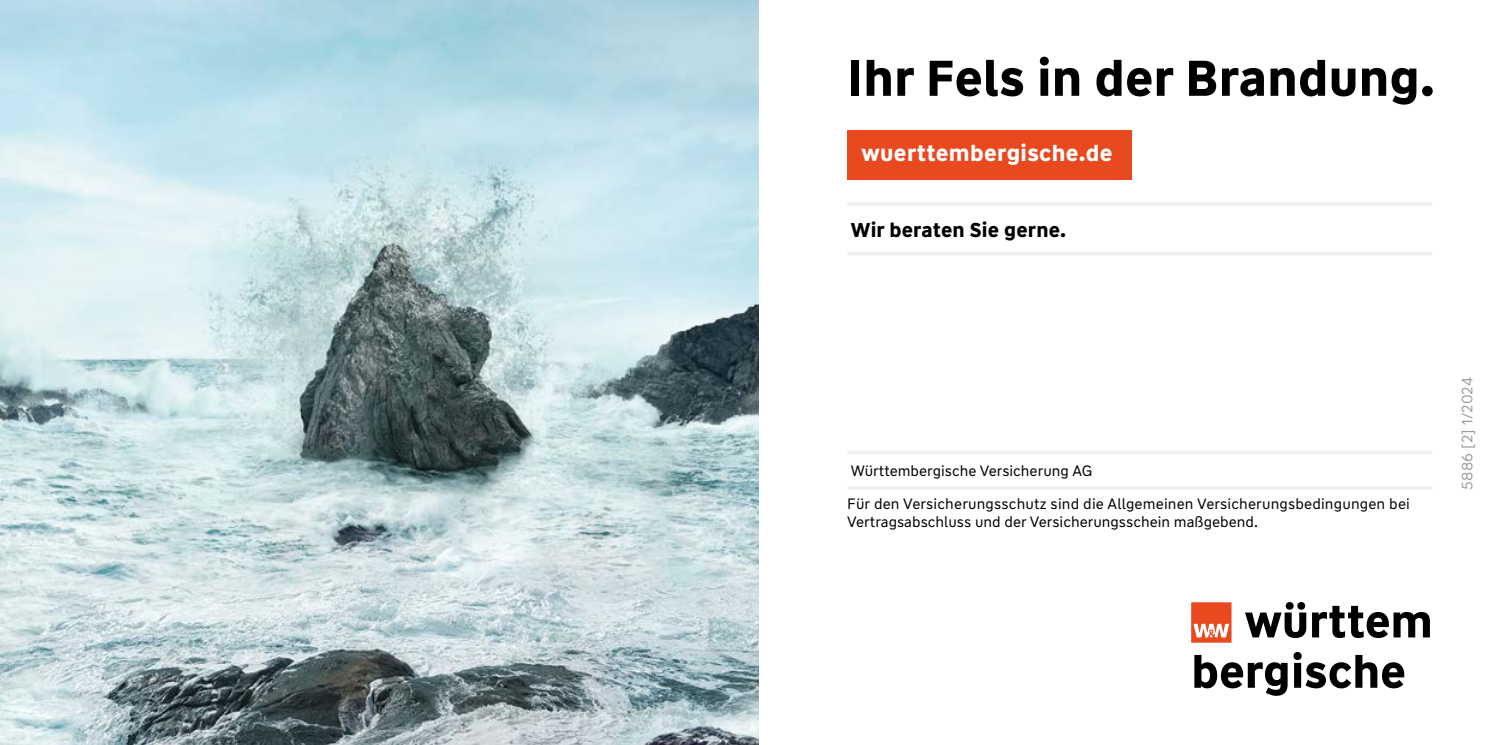
<style>
.page{position:relative;width:1489px;height:745px;background:#fff}
.page>*{position:absolute;margin:0;border:0;box-sizing:border-box;transform-origin:0 0}
.t1{font:700 50px "WW Type";letter-spacing:.005em;color:#000}
.t2{font:700 22.5px "WW Type";letter-spacing:.015em;color:#fff}
.t3{font:700 20px "WW Type";letter-spacing:.01em;color:#000}
.t4{font:15px/17.5px "WW Type";color:#000}
.t5{font:15px "WW Type";letter-spacing:.01em;color:#9d9d9c}
</style>
<div class="page">
<img style="left:0;top:0;width:758px;height:744px">
<div style="left:847px;top:130px;width:284px;height:50px;background:#e8491f"></div>
<hr style="left:847px;top:202px;width:584px;height:4px;background:#f0f0f0">
<hr style="left:847px;top:252px;width:584px;height:3px;background:#f0f0f0">
<hr style="left:847px;top:450px;width:584px;height:4px;background:#f0f0f0">
<hr style="left:847px;top:486px;width:584px;height:3px;background:#f0f0f0">
<svg style="left:1191px;top:602px;width:238px;height:93px"></svg>
<h1 class="t1" style="left:847px;top:45px;width:589px">Ihr Fels in der Brandung.</h1>
<h2 class="t2" style="left:861px;top:138px;width:252px">wuerttembergische.de</h2>
<h3 class="t3" style="left:850px;top:216px;width:217px">Wir beraten Sie gerne.</h3>
<p class="t4" style="left:850px;top:462px;width:243px">Württembergische Versicherung AG</p>
<p class="t4" style="left:847px;top:495px;width:564px">Für den Versicherungsschutz sind die Allgemeinen Versicherungsbedingungen bei<br>Vertragsabschluss und der Versicherungsschein maßgebend.</p>
<p class="t5" style="left:1457px;top:489px;width:114px;rotate:-90deg">5886 [2] 1/2024</p>
</div>
